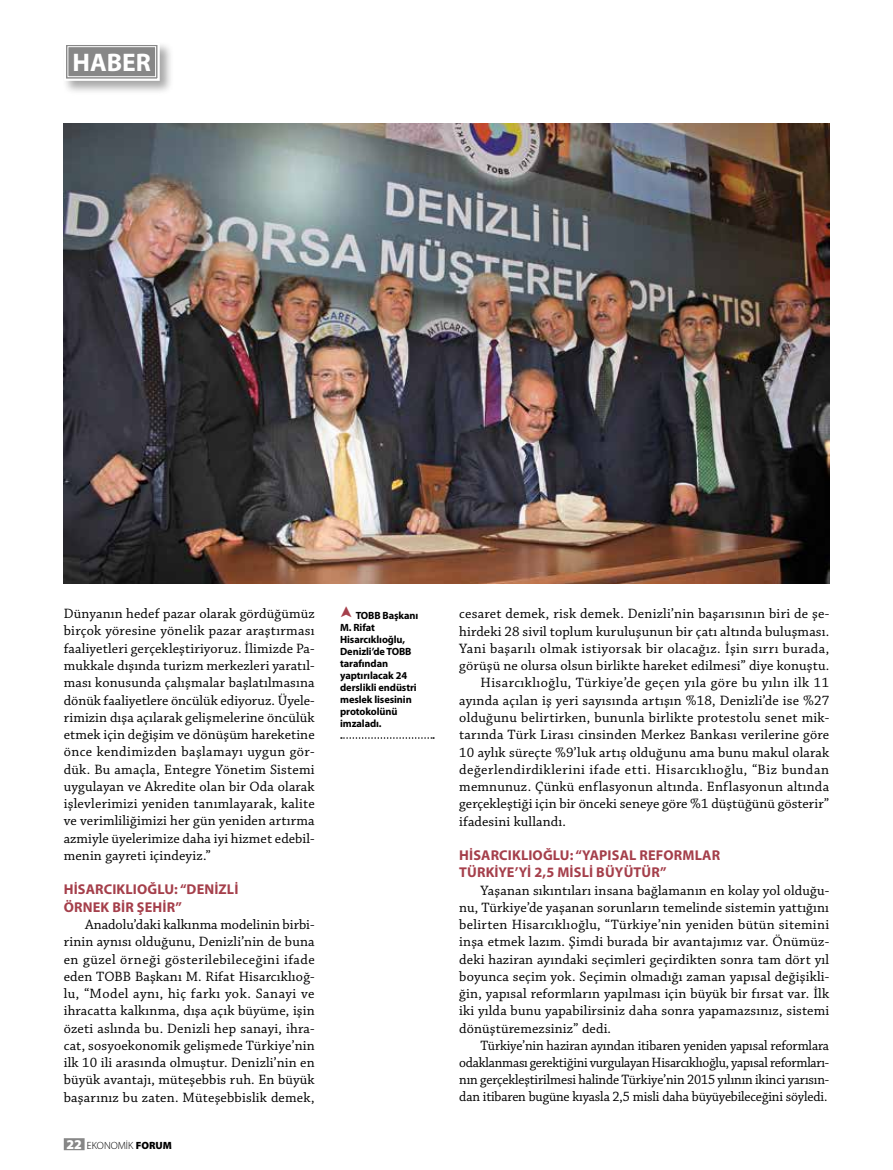
<style>
.page{position:relative;width:893px;height:1170px;background:#fff}
.page>*{position:absolute;margin:0;border:0;box-sizing:border-box;transform-origin:0 0}
.t1{font:700 25.5px "Myriad Pro";color:#fff}
.t2{font:14.25px/17.2px "Chaparral Pro";letter-spacing:.015em;color:#000;text-align:justify}
.t3{font:14.25px/17.2px "Chaparral Pro";letter-spacing:.015em;color:#000;text-align:justify;scale:.96 1}
.t4{font:700 14.25px/17.2px "Myriad Pro";letter-spacing:.01em;color:#a53f4b}
.t5{font:14.25px "Chaparral Pro";letter-spacing:.035em;color:#000}
.t6{font:700 10.5px/12px "Myriad Pro";letter-spacing:-.01em;color:#000}
.t7{font:300 10.5px "Myriad Pro";color:#000}
.s1{font-weight:900;font-size:13.5px;color:#fff}
.s2{font-weight:900}
</style>
<div class="page">
<div style="left:64px;top:1138px;width:21px;height:12px;background:#878787"></div>
<div style="left:62px;top:41px;width:112px;height:54px;background:#000;opacity:.35"></div>
<svg style="left:63px;top:41px;width:98px;height:41px"></svg>
<div style="left:68px;top:46px;width:88px;height:31px;border:1px solid #fff"></div>
<img style="left:64px;top:123px;width:765px;height:460px">
<svg style="left:341px;top:737px;width:93px;height:1px"></svg>
<h1 class="t1" style="left:73px;top:48px;width:80px">HABER</h1>
<p class="t2" style="left:64px;top:605px;width:252px">Dünyanın hedef pazar olarak gördüğümüz birçok yöresine yönelik pazar araştırması faaliyetleri gerçekleştiriyoruz. İlimizde Pa&shy;mukkale dışında turizm merkezleri yaratıl&shy;ması konusunda çalışmalar başlatılmasına dönük faaliyetlere öncülük ediyoruz. Üyele&shy;rimizin dışa açılarak gelişmelerine öncülük etmek için değişim ve dönüşüm hareketine önce kendimizden başlamayı uygun gör&shy;dük. Bu amaçla, Entegre Yönetim Sistemi uygulayan ve Akredite olan bir Oda olarak işlevlerimizi yeniden tanımlayarak, kalite ve verimliliğimizi her gün yeniden artırma azmiyle üyelerimize daha iyi hizmet edebil&shy;menin gayreti içindeyiz.”</p>
<p class="t4" style="left:64px;top:881px;width:176px">HİSARCIKLIOĞLU: “DENİZLİ<br>ÖRNEK BİR ŞEHİR”</p>
<p class="t2" style="left:64px;top:916px;width:252px;text-indent:21px">Anadolu’daki kalkınma modelinin birbi&shy;rinin aynısı olduğunu, Denizli’nin de buna en güzel örneği gösterilebileceğini ifade eden TOBB Başkanı M. Rifat Hisarcıklıoğ&shy;lu, “Model aynı, hiç farkı yok. Sanayi ve ihracatta kalkınma, dışa açık büyüme, işin özeti aslında bu. Denizli hep sanayi, ihra&shy;cat, sosyoekonomik gelişmede Türkiye’nin ilk 10 ili arasında olmuştur. Denizli’nin en büyük avantajı, müteşebbis ruh. En büyük başarınız bu zaten. Müteşebbislik demek,</p>
<p class="t7" style="left:66px;top:1139px;width:107px"><span class="s1">22</span> EKONOMİK <span class="s2">FORUM</span></p>
<p class="t6" style="left:340px;top:609px;width:80px;text-indent:15px">TOBB Başkanı<br>M. Rifat<br>Hisarcıklıoğlu,<br>Denizli’de TOBB tarafından yaptırılacak 24 derslikli endüstri meslek lisesinin protokolünü imzaladı.</p>
<p class="t2" style="left:459px;top:605px;width:372px">cesaret demek, risk demek. Denizli’nin başarısının biri de şe-</p>
<p class="t2" style="left:459px;top:623px;width:371px">hirdeki 28 sivil toplum kuruluşunun bir çatı altında buluşması.</p>
<p class="t2" style="left:459px;top:640px;width:372px">Yani başarılı olmak istiyorsak bir olacağız. İşin sırrı burada,</p>
<p class="t2" style="left:459px;top:657px;width:371px">görüşü ne olursa olsun birlikte hareket edilmesi” diye konuştu.</p>
<p class="t2" style="left:480px;top:674px;width:350px">Hisarcıklıoğlu, Türkiye’de geçen yıla göre bu yılın ilk 11</p>
<p class="t2" style="left:459px;top:692px;width:371px">ayında açılan iş yeri sayısında artışın %18, Denizli’de ise %27</p>
<p class="t2" style="left:459px;top:709px;width:371px">olduğunu belirtirken, bununla birlikte protestolu senet mik-</p>
<p class="t2" style="left:459px;top:726px;width:372px">tarında Türk Lirası cinsinden Merkez Bankası verilerine göre</p>
<p class="t2" style="left:459px;top:743px;width:371px">10 aylık süreçte %9’luk artış olduğunu ama bunu makul olarak</p>
<p class="t5" style="left:459px;top:761px;width:371px">değerlendirdiklerini ifade etti. Hisarcıklıoğlu, “Biz bundan</p>
<p class="t2" style="left:459px;top:778px;width:371px">memnunuz. Çünkü enflasyonun altında. Enflasyonun altında</p>
<p class="t2" style="left:459px;top:795px;width:372px">gerçekleştiği için bir önceki seneye göre %1 düştüğünü gösterir”</p>
<p class="t2" style="left:459px;top:813px;width:108px">ifadesini kullandı.</p>
<p class="t4" style="left:459px;top:846px;width:262px">HİSARCIKLIOĞLU: “YAPISAL REFORMLAR<br>TÜRKİYE’Yİ 2,5 MİSLİ BÜYÜTÜR”</p>
<p class="t2" style="left:459px;top:882px;width:372px;text-indent:21px">Yaşanan sıkıntıları insana bağlamanın en kolay yol olduğu&shy;nu, Türkiye’de yaşanan sorunların temelinde sistemin yattığını belirten Hisarcıklıoğlu, “Türkiye’nin yeniden bütün sitemini inşa etmek lazım. Şimdi burada bir avantajımız var. Önümüz&shy;deki haziran ayındaki seçimleri geçirdikten sonra tam dört yıl boyunca seçim yok. Seçimin olmadığı zaman yapısal değişikli&shy;ğin, yapısal reformların yapılması için büyük bir fırsat var. İlk iki yılda bunu yapabilirsiniz daha sonra yapamazsınız, sistemi dönüştüremezsiniz” dedi.</p>
<p class="t3" style="left:459px;top:1037px;width:387px;text-indent:21px">Türkiye’nin haziran ayından itibaren yeniden yapısal reformlara odaklanması gerektiğini vurgulayan Hisarcıklıoğlu, yapısal reformları&shy;nın gerçekleştirilmesi halinde Türkiye’nin 2015 yılının ikinci yarısın&shy;dan itibaren bugüne kıyasla 2,5 misli daha büyüyebileceğini söyledi.</p>
</div>
